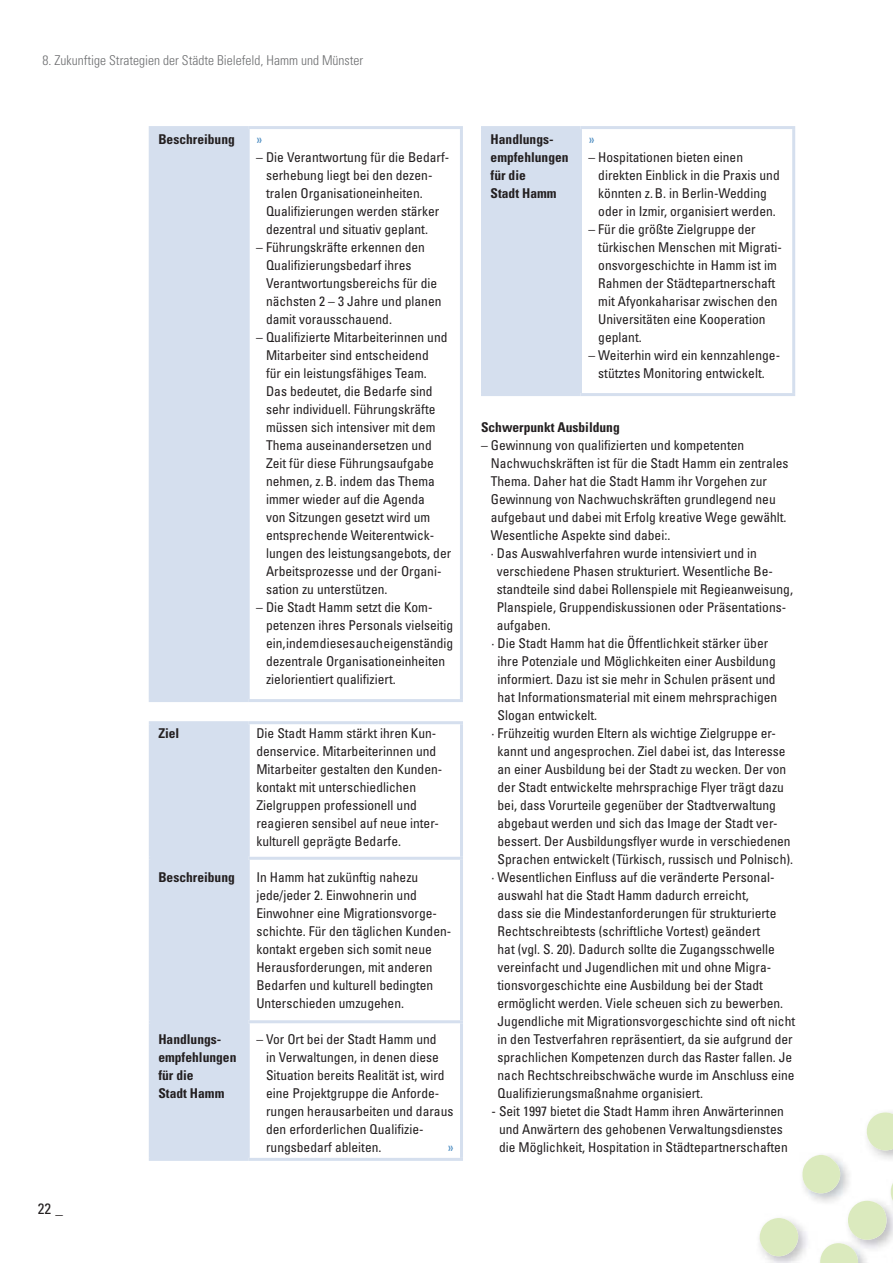
<style>
.page{position:relative;width:893px;height:1263px;background:#fff}
.page>*{position:absolute;margin:0;border:0;box-sizing:border-box;transform-origin:0 0}
.t1{font:condensed 15px "Univers LT Std";color:#231f20}
.t2{font:condensed 13.5px/18px "Univers LT Std";color:#231f20}
.t3{font:700 condensed 13.5px/18px "Univers LT Std";color:#231f20}
.t4{font:300 condensed 13.5px "Univers LT Std";color:#6d6e70}
.t5{font:condensed 13.5px "Univers LT Std";color:#5290c3}
</style>
<div class="page">
<div style="left:152px;top:724px;width:95px;height:434px;background:#d5dfee"></div>
<hr style="left:248px;top:721px;width:215px;height:3px;background:#d5dfee">
<hr style="left:460px;top:724px;width:3px;height:133px;background:#d5dfee">
<hr style="left:248px;top:1020px;width:215px;height:3px;background:#d5dfee">
<hr style="left:460px;top:1023px;width:3px;height:135px;background:#d5dfee">
<hr style="left:248px;top:857px;width:215px;height:3px;background:#d5dfee">
<hr style="left:460px;top:860px;width:3px;height:160px;background:#d5dfee">
<hr style="left:248px;top:1158px;width:215px;height:3px;background:#d5dfee">
<hr style="left:149px;top:860px;width:3px;height:160px;background:#d5dfee">
<hr style="left:247px;top:860px;width:3px;height:160px;background:#d5dfee">
<hr style="left:149px;top:721px;width:99px;height:3px;background:#d5dfee">
<hr style="left:149px;top:724px;width:3px;height:133px;background:#d5dfee">
<hr style="left:247px;top:724px;width:3px;height:133px;background:#d5dfee">
<hr style="left:149px;top:857px;width:99px;height:3px;background:#d5dfee">
<hr style="left:149px;top:1020px;width:99px;height:3px;background:#d5dfee">
<hr style="left:149px;top:1023px;width:3px;height:135px;background:#d5dfee">
<hr style="left:247px;top:1023px;width:3px;height:135px;background:#d5dfee">
<hr style="left:149px;top:1158px;width:99px;height:3px;background:#d5dfee">
<div style="left:150px;top:128px;width:98px;height:573px;background:#d5dfee"></div>
<hr style="left:248px;top:126px;width:215px;height:3px;background:#d5dfee">
<hr style="left:460px;top:129px;width:3px;height:570px;background:#d5dfee">
<hr style="left:248px;top:699px;width:215px;height:3px;background:#d5dfee">
<hr style="left:149px;top:129px;width:3px;height:570px;background:#d5dfee">
<hr style="left:247px;top:129px;width:3px;height:570px;background:#d5dfee">
<hr style="left:149px;top:699px;width:99px;height:3px;background:#d5dfee">
<hr style="left:149px;top:126px;width:99px;height:3px;background:#d5dfee">
<div style="left:482px;top:128px;width:98px;height:267px;background:#d5dfee"></div>
<hr style="left:580px;top:126px;width:215px;height:3px;background:#d5dfee">
<hr style="left:792px;top:129px;width:3px;height:264px;background:#d5dfee">
<hr style="left:580px;top:393px;width:215px;height:3px;background:#d5dfee">
<hr style="left:481px;top:126px;width:99px;height:3px;background:#d5dfee">
<hr style="left:481px;top:129px;width:3px;height:264px;background:#d5dfee">
<hr style="left:579px;top:129px;width:3px;height:264px;background:#d5dfee">
<hr style="left:481px;top:393px;width:99px;height:3px;background:#d5dfee">
<svg style="left:759px;top:1112px;width:134px;height:151px"></svg>
<p class="t4" style="left:42px;top:54px;width:322px">8. Zukunftige Strategien der Städte Bielefeld, Hamm und Münster</p>
<p class="t3" style="left:158px;top:131px;width:78px">Beschreibung</p>
<p class="t5" style="left:256px;top:133px;width:7px">»</p>
<p class="t2" style="left:266px;top:149px;width:185px;text-indent:-10px">– Die Verantwortung für die Bedarf&shy;serhebung liegt bei den dezen&shy;tralen Organisationeinheiten.<br>Qualifizierungen werden stärker dezentral und situativ geplant.</p>
<p class="t2" style="left:266px;top:239px;width:177px;text-indent:-10px">– Führungskräfte erkennen den<br>Qualifizierungsbedarf ihres<br>Verantwortungsbereichs für die nächsten 2 – 3 Jahre und planen damit vorausschauend.</p>
<p class="t2" style="left:266px;top:329px;width:187px;text-indent:-10px">– Qualifizierte Mitarbeiterinnen und<br>Mitarbeiter sind entscheidend<br>für ein leistungsfähiges Team.<br>Das bedeutet, die Bedarfe sind sehr individuell. Führungskräfte müssen sich intensiver mit dem<br>Thema auseinandersetzen und<br>Zeit für diese Führungsaufgabe nehmen, z. B. indem das Thema immer wieder auf die Agenda<br>von Sitzungen gesetzt wird um entsprechende Weiterentwick&shy;lungen des leistungsangebots, der<br>Arbeitsprozesse und der Organi&shy;sation zu unterstützen.</p>
<p class="t2" style="left:266px;top:599px;width:189px;text-indent:-10px">– Die Stadt Hamm setzt die Kom&shy;petenzen ihres Personals vielseitig ein, indem dieses auch eigenständig dezentrale Organisationeinheiten zielorientiert qualifiziert.</p>
<p class="t1" style="left:38px;top:1201px;width:27px">22 _</p>
<p class="t3" style="left:158px;top:725px;width:23px">Ziel</p>
<p class="t2" style="left:256px;top:725px;width:187px">Die Stadt Hamm stärkt ihren Kun&shy;denservice. Mitarbeiterinnen und Mitarbeiter gestalten den Kunden&shy;kontakt mit unterschiedlichen Zielgruppen professionell und reagieren sensibel auf neue inter&shy;kulturell geprägte Bedarfe.</p>
<p class="t3" style="left:158px;top:869px;width:78px">Beschreibung</p>
<p class="t2" style="left:256px;top:869px;width:196px">In Hamm hat zukünftig nahezu jede/jeder 2. Einwohnerin und<br>Einwohner eine Migrationsvorge&shy;schichte. Für den täglichen Kunden&shy;kontakt ergeben sich somit neue<br>Herausforderungen, mit anderen<br>Bedarfen und kulturell bedingten<br>Unterschieden umzugehen.</p>
<p class="t3" style="left:158px;top:1031px;width:80px">Handlungs&shy;empfehlungen für die<br>Stadt Hamm</p>
<p class="t2" style="left:266px;top:1031px;width:189px;text-indent:-10px">– Vor Ort bei der Stadt Hamm und<br>in Verwaltungen, in denen diese<br>Situation bereits Realität ist, wird eine Projektgruppe die Anforde&shy;rungen herausarbeiten und daraus den erforderlichen Qualifizie&shy;rungsbedarf ableiten.</p>
<p class="t5" style="left:447px;top:1141px;width:7px">»</p>
<p class="t3" style="left:491px;top:131px;width:80px">Handlungs&shy;empfehlungen für die<br>Stadt Hamm</p>
<p class="t5" style="left:588px;top:133px;width:7px">»</p>
<p class="t2" style="left:598px;top:149px;width:183px;text-indent:-10px">– Hospitationen bieten einen direkten Einblick in die Praxis und könnten z. B. in Berlin-Wedding oder in Izmir, organisiert werden.</p>
<p class="t2" style="left:598px;top:221px;width:185px;text-indent:-10px">– Für die größte Zielgruppe der türkischen Menschen mit Migrati&shy;onsvorgeschichte in Hamm ist im<br>Rahmen der Städtepartnerschaft mit Afyonkaharisar zwischen den<br>Universitäten eine Kooperation geplant.</p>
<p class="t2" style="left:588px;top:347px;width:193px;text-align:center">– Weiterhin wird ein kennzahlenge&shy;stütztes Monitoring entwickelt.</p>
<p class="t3" style="left:481px;top:419px;width:140px">Schwerpunkt Ausbildung</p>
<p class="t2" style="left:481px;top:437px;width:265px">– Gewinnung von qualifizierten und kompetenten</p>
<p class="t2" style="left:491px;top:455px;width:299px">Nachwuchskräften ist für die Stadt Hamm ein zentrales</p>
<p class="t2" style="left:491px;top:473px;width:278px">Thema. Daher hat die Stadt Hamm ihr Vorgehen zur</p>
<p class="t2" style="left:491px;top:491px;width:286px">Gewinnung von Nachwuchskräften grundlegend neu</p>
<p class="t2" style="left:491px;top:509px;width:297px">aufgebaut und dabei mit Erfolg kreative Wege gewählt.</p>
<p class="t2" style="left:491px;top:527px;width:181px">Wesentliche Aspekte sind dabei:.</p>
<p class="t2" style="left:491px;top:545px;width:268px">∙ Das Auswahlverfahren wurde intensiviert und in</p>
<p class="t2" style="left:497px;top:563px;width:278px">verschiedene Phasen strukturiert. Wesentliche Be-</p>
<p class="t2" style="left:497px;top:581px;width:298px">standteile sind dabei Rollenspiele mit Regieanweisung,</p>
<p class="t2" style="left:497px;top:599px;width:291px">Planspiele, Gruppendiskussionen oder Präsentations-</p>
<p class="t2" style="left:497px;top:617px;width:55px">aufgaben.</p>
<p class="t2" style="left:491px;top:635px;width:278px">∙ Die Stadt Hamm hat die Öffentlichkeit stärker über</p>
<p class="t2" style="left:497px;top:653px;width:280px">ihre Potenziale und Möglichkeiten einer Ausbildung</p>
<p class="t2" style="left:497px;top:671px;width:280px">informiert. Dazu ist sie mehr in Schulen präsent und</p>
<p class="t2" style="left:497px;top:689px;width:281px">hat Informationsmaterial mit einem mehrsprachigen</p>
<p class="t2" style="left:497px;top:707px;width:101px">Slogan entwickelt.</p>
<p class="t2" style="left:491px;top:725px;width:286px">∙ Frühzeitig wurden Eltern als wichtige Zielgruppe er-</p>
<p class="t2" style="left:497px;top:743px;width:289px">kannt und angesprochen. Ziel dabei ist, das Interesse</p>
<p class="t2" style="left:497px;top:761px;width:290px">an einer Ausbildung bei der Stadt zu wecken. Der von</p>
<p class="t2" style="left:497px;top:779px;width:288px">der Stadt entwickelte mehrsprachige Flyer trägt dazu</p>
<p class="t2" style="left:497px;top:797px;width:280px">bei, dass Vorurteile gegenüber der Stadtverwaltung</p>
<p class="t2" style="left:497px;top:815px;width:281px">abgebaut werden und sich das Image der Stadt ver-</p>
<p class="t2" style="left:497px;top:833px;width:295px">bessert. Der Ausbildungsflyer wurde in verschiedenen</p>
<p class="t2" style="left:497px;top:851px;width:297px">Sprachen entwickelt (Türkisch, russisch und Polnisch).</p>
<p class="t2" style="left:491px;top:869px;width:285px">∙ Wesentlichen Einfluss auf die veränderte Personal-</p>
<p class="t2" style="left:497px;top:887px;width:253px">auswahl hat die Stadt Hamm dadurch erreicht,</p>
<p class="t2" style="left:497px;top:905px;width:280px">dass sie die Mindestanforderungen für strukturierte</p>
<p class="t2" style="left:497px;top:923px;width:264px">Rechtschreibtests (schriftliche Vortest) geändert</p>
<p class="t2" style="left:497px;top:941px;width:279px">hat (vgl. S. 20). Dadurch sollte die Zugangsschwelle</p>
<p class="t2" style="left:497px;top:959px;width:275px">vereinfacht und Jugendlichen mit und ohne Migra-</p>
<p class="t2" style="left:497px;top:977px;width:267px">tionsvorgeschichte eine Ausbildung bei der Stadt</p>
<p class="t2" style="left:497px;top:995px;width:287px">ermöglicht werden. Viele scheuen sich zu bewerben.</p>
<p class="t2" style="left:497px;top:1013px;width:299px">Jugendliche mit Migrationsvorgeschichte sind oft nicht</p>
<p class="t2" style="left:497px;top:1031px;width:297px">in den Testverfahren repräsentiert, da sie aufgrund der</p>
<p class="t2" style="left:497px;top:1049px;width:296px">sprachlichen Kompetenzen durch das Raster fallen. Je</p>
<p class="t2" style="left:497px;top:1067px;width:298px">nach Rechtschreibschwäche wurde im Anschluss eine</p>
<p class="t2" style="left:497px;top:1085px;width:207px">Qualifizierungsmaßnahme organisiert.</p>
<p class="t2" style="left:491px;top:1103px;width:298px;text-align:center">- Seit 1997 bietet die Stadt Hamm ihren Anwärterinnen und Anwärtern des gehobenen Verwaltungsdienstes die Möglichkeit, Hospitation in Städtepartnerschaften</p>
</div>
